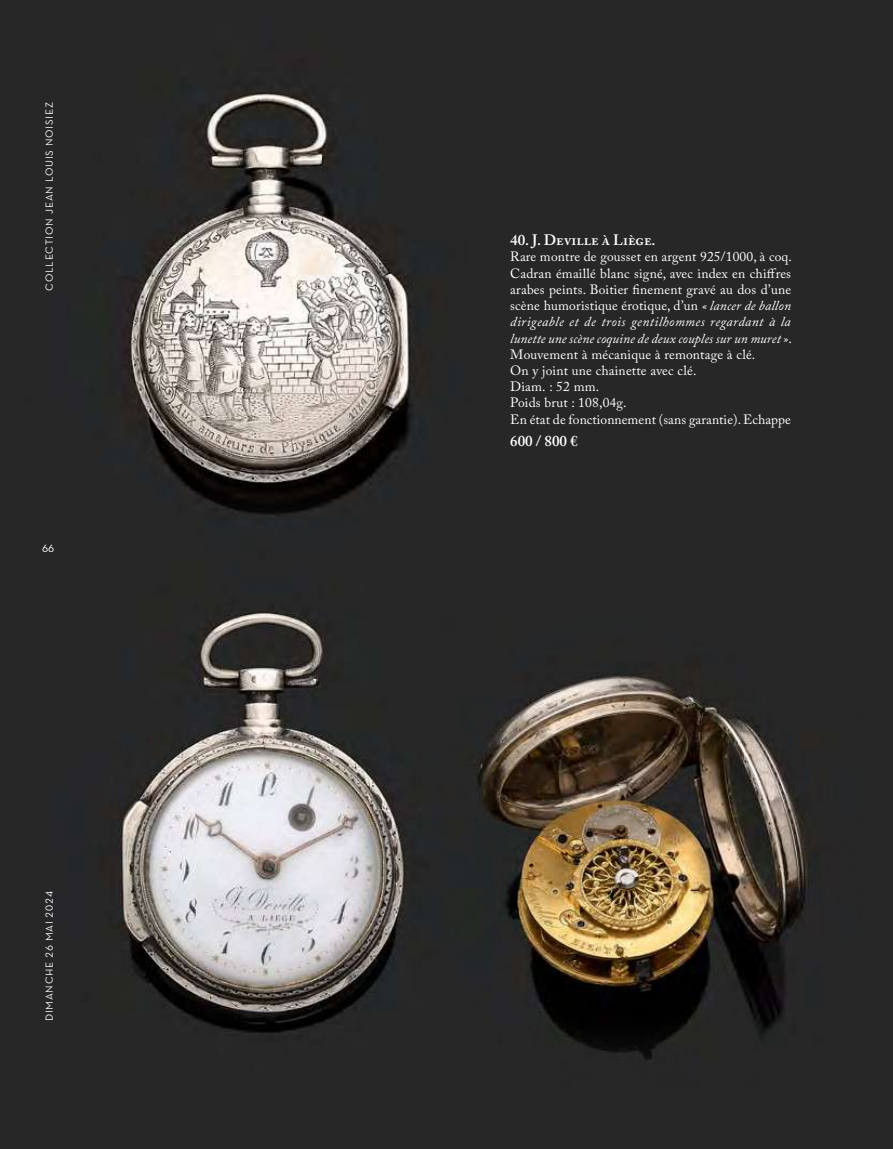
<style>
.page{position:relative;width:893px;height:1149px;background:#fff}
.page>*{position:absolute;margin:0;border:0;box-sizing:border-box;transform-origin:0 0}
.t1{font:600 15px "Adobe Caslon Pro";color:#fff}
.t2{font:13.5px/16.2px "Adobe Caslon Pro";letter-spacing:.015em;color:#fff}
.t3{font:12px "Neutraface Text";color:#fff}
.t4{font:10.5px "Neutraface Text";letter-spacing:.075em;color:#fff}
.s1{font-style:italic}
</style>
<div class="page">
<div style="left:0;top:0;width:893px;height:1148px;background:#272727"></div>
<img style="left:119px;top:612px;width:286px;height:421px">
<img style="left:126px;top:93px;width:286px;height:422px">
<img style="left:477px;top:674px;width:332px;height:386px">
<p class="t4" style="left:43px;top:290px;width:190px;rotate:-90deg">COLLECTION JEAN LOUIS NOISIEZ</p>
<p class="t3" style="left:42px;top:540px;width:14px">66</p>
<p class="t4" style="left:43px;top:1021px;width:132px;rotate:-90deg">DIMANCHE 26 MAI 2024</p>
<p class="t1" style="left:510px;top:231px;width:147px">40. J. Deville à Liège.</p>
<p class="t2" style="left:510px;top:248px;width:283px">Rare montre de gousset en argent 925/1000, à coq.<br>Cadran émaillé blanc signé, avec index en chiffres arabes peints. Boitier finement gravé au dos d’une scène humoristique érotique, d’un <span class="s1">« lancer de ballon dirigeable et de trois gentilhommes regardant à la lunette une scène coquine de deux couples sur un muret »</span>.<br>Mouvement à mécanique à remontage à clé.<br>On y joint une chainette avec clé.<br>Diam. : 52 mm.<br>Poids brut : 108,04g.<br>En état de fonctionnement (sans garantie). Echappe</p>
<p class="t1" style="left:510px;top:432px;width:69px">600 / 800 €</p>
</div>
